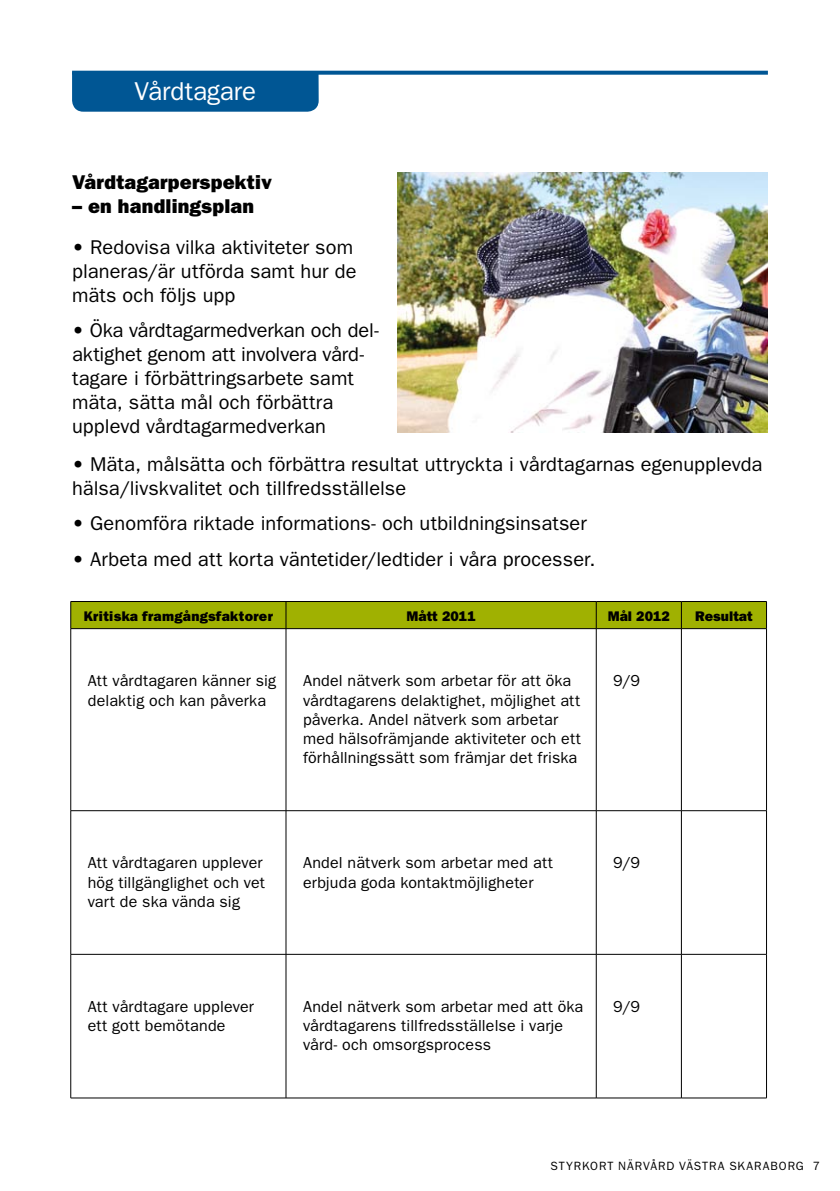
<style>
.page{position:relative;width:840px;height:1191px;background:#fff}
.page>*{position:absolute;margin:0;border:0;box-sizing:border-box;transform-origin:0 0}
.t1{font:26px "Franklin Gothic";color:#fff}
.t2{font:20px/24px "Franklin Gothic";letter-spacing:.005em;color:#000}
.t3{font:800 20px "Franklin Gothic";letter-spacing:.01em;color:#000}
.t4{font:16px/19.2px "Franklin Gothic";letter-spacing:.015em;color:#000}
.t5{font:800 14px "Franklin Gothic";letter-spacing:.01em;color:#000}
.t6{font:12px "Franklin Gothic";letter-spacing:.075em;color:#000}
</style>
<div class="page">
<div style="left:72px;top:75px;width:246px;height:37px;background:#005694"></div>
<svg style="left:72px;top:71px;width:695px;height:4px;fill:#005694"></svg>
<div style="left:70px;top:601px;width:696px;height:27px;background:#a0b101"></div>
<hr style="left:71px;top:628px;width:215px;height:1px;background:#000">
<hr style="left:70px;top:629px;width:1px;height:181px;background:#000">
<hr style="left:286px;top:628px;width:310px;height:1px;background:#000">
<hr style="left:285px;top:629px;width:1px;height:181px;background:#000">
<hr style="left:596px;top:628px;width:85px;height:1px;background:#000">
<hr style="left:595px;top:629px;width:1px;height:181px;background:#000">
<hr style="left:681px;top:628px;width:85px;height:1px;background:#000">
<hr style="left:680px;top:629px;width:1px;height:181px;background:#000">
<hr style="left:765px;top:629px;width:1px;height:181px;background:#000">
<hr style="left:71px;top:810px;width:215px;height:1px;background:#000">
<hr style="left:70px;top:810px;width:1px;height:144px;background:#000">
<hr style="left:286px;top:810px;width:310px;height:1px;background:#000">
<hr style="left:285px;top:810px;width:1px;height:144px;background:#000">
<hr style="left:596px;top:810px;width:85px;height:1px;background:#000">
<hr style="left:595px;top:810px;width:1px;height:144px;background:#000">
<hr style="left:681px;top:810px;width:85px;height:1px;background:#000">
<hr style="left:680px;top:810px;width:1px;height:144px;background:#000">
<hr style="left:765px;top:810px;width:1px;height:144px;background:#000">
<hr style="left:71px;top:954px;width:215px;height:1px;background:#000">
<hr style="left:70px;top:954px;width:1px;height:143px;background:#000">
<hr style="left:286px;top:954px;width:310px;height:1px;background:#000">
<hr style="left:285px;top:954px;width:1px;height:143px;background:#000">
<hr style="left:596px;top:954px;width:85px;height:1px;background:#000">
<hr style="left:595px;top:954px;width:1px;height:143px;background:#000">
<hr style="left:681px;top:954px;width:85px;height:1px;background:#000">
<hr style="left:680px;top:954px;width:1px;height:143px;background:#000">
<hr style="left:765px;top:954px;width:1px;height:143px;background:#000">
<hr style="left:71px;top:1097px;width:215px;height:1px;background:#000">
<hr style="left:286px;top:1097px;width:310px;height:1px;background:#000">
<hr style="left:596px;top:1097px;width:85px;height:1px;background:#000">
<hr style="left:681px;top:1097px;width:85px;height:1px;background:#000">
<img style="left:397px;top:173px;width:370px;height:259px">
<h1 class="t1" style="left:135px;top:76px;width:123px">Vårdtagare</h1>
<p class="t3" style="left:72px;top:170px;width:201px">Vårdtagarperspektiv</p>
<p class="t3" style="left:72px;top:194px;width:183px">– en handlingsplan</p>
<p class="t2" style="left:72px;top:235px;width:286px">• Redovisa vilka aktiviteter som planeras/är utförda samt hur de mäts och följs upp</p>
<p class="t2" style="left:72px;top:318px;width:308px">• Öka vårdtagarmedverkan och del&shy;aktighet genom att involvera vård&shy;tagare i förbättringsarbete samt mäta, sätta mål och förbättra upplevd vårdtagarmedverkan</p>
<p class="t2" style="left:72px;top:451px;width:691px">• Mäta, målsätta och förbättra resultat uttryckta i vårdtagarnas egenupplevda hälsa/livskvalitet och tillfredsställelse</p>
<p class="t2" style="left:72px;top:511px;width:516px">• Genomföra riktade informations- och utbildningsinsatser</p>
<p class="t2" style="left:72px;top:546px;width:524px">• Arbeta med att korta väntetider/ledtider i våra processer.</p>
<p class="t5" style="left:84px;top:607px;width:191px">Kritiska framgångsfaktorer</p>
<p class="t5" style="left:406px;top:607px;width:71px">Mått 2011</p>
<p class="t5" style="left:607px;top:607px;width:64px">Mål 2012</p>
<p class="t5" style="left:694px;top:607px;width:59px">Resultat</p>
<p class="t4" style="left:88px;top:671px;width:190px">Att vårdtagaren känner sig delaktig och kan påverka</p>
<p class="t4" style="left:303px;top:671px;width:279px">Andel nätverk som arbetar för att öka vårdtagarens delaktighet, möjlighet att påverka. Andel nätverk som arbetar med hälsofrämjande aktiviteter och ett förhållningssätt som främjar det friska</p>
<p class="t4" style="left:613px;top:671px;width:28px">9/9</p>
<p class="t4" style="left:88px;top:853px;width:179px">Att vårdtagaren upplever hög tillgänglighet och vet vart de ska vända sig</p>
<p class="t4" style="left:303px;top:853px;width:251px">Andel nätverk som arbetar med att erbjuda goda kontaktmöjligheter</p>
<p class="t4" style="left:613px;top:853px;width:28px">9/9</p>
<p class="t4" style="left:88px;top:996px;width:167px">Att vårdtagare upplever ett gott bemötande</p>
<p class="t4" style="left:303px;top:996px;width:281px">Andel nätverk som arbetar med att öka vårdtagarens tillfredsställelse i varje vård- och omsorgsprocess</p>
<p class="t4" style="left:613px;top:996px;width:28px">9/9</p>
<p class="t6" style="left:550px;top:1158px;width:271px">STYRKORT NÄRVÅRD VÄSTRA SKARABORG 7</p>
</div>
